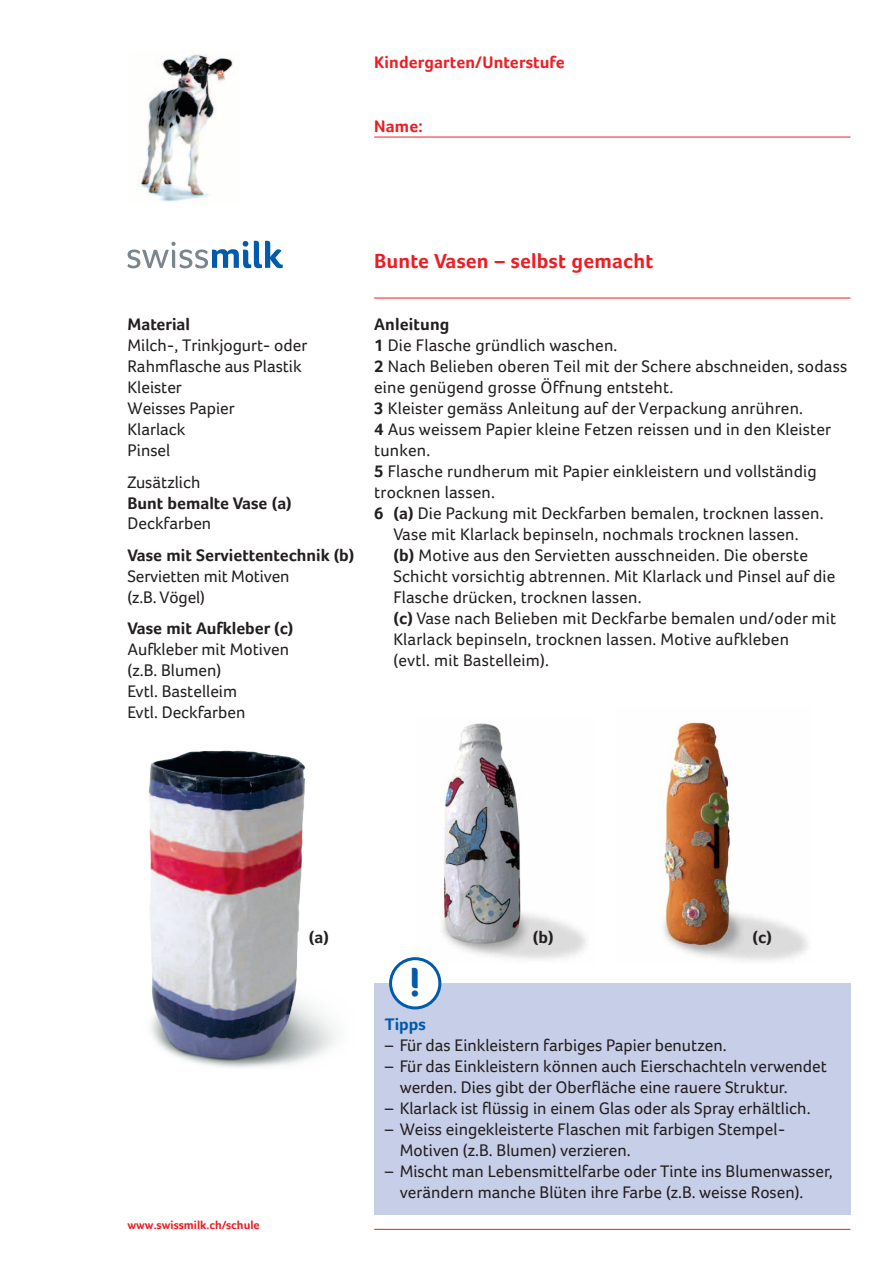
<style>
.page{position:relative;width:893px;height:1263px;background:#fff}
.page>*{position:absolute;margin:0;border:0;box-sizing:border-box;transform-origin:0 0}
.t1{font:700 42px "Foco";color:#015aaa}
.t2{font:700 21px "Foco";letter-spacing:.01em;color:#ee1d23}
.t3{font:17.25px/21px "Foco";letter-spacing:.01em;color:#231f20}
.t4{font:700 17.25px "Foco";color:#231f20}
.t5{font:17.25px/21px "Foco";letter-spacing:-.01em;color:#231f20}
.t6{font:700 17.25px "Foco";letter-spacing:.01em;color:#ee1d23}
.t7{font:700 17.25px "Foco";color:#015aaa}
.t8{font:700 12px "Foco";color:#ee1d23}
.s1{font-weight:700}
</style>
<div class="page">
<img style="left:148px;top:750px;width:189px;height:318px">
<img style="left:662px;top:722px;width:146px;height:239px">
<img style="left:420px;top:723px;width:166px;height:241px">
<img style="left:138px;top:53px;width:95px;height:149px">
<svg style="left:127px;top:241px;width:156px;height:27px"></svg>
<hr style="left:374px;top:1229px;width:476px;height:1px;background:#ee1d23">
<hr style="left:374px;top:298px;width:476px;height:1px;background:#ee1d23">
<div style="left:374px;top:984px;width:476px;height:231px;background:#c7cee8"></div>
<div style="left:391px;top:959px;width:49px;height:49px;background:#fff;border-radius:50%"></div>
<div style="left:389px;top:957px;width:52px;height:52px;border:3px solid #015aaa;border-radius:50%"></div>
<hr style="left:374px;top:137px;width:476px;height:1px;background:#ee1d23">
<p class="t6" style="left:374px;top:52px;width:192px">Kindergarten/Unterstufe</p>
<p class="t6" style="left:374px;top:116px;width:50px">Name:</p>
<p class="t4" style="left:128px;top:314px;width:64px">Material</p>
<p class="t3" style="left:128px;top:335px;width:181px">Milch-, Trinkjogurt- oder<br>Rahmflasche aus Plastik<br>Kleister<br>Weisses Papier<br>Klarlack<br>Pinsel</p>
<p class="t3" style="left:128px;top:471px;width:74px">Zusätzlich</p>
<p class="t4" style="left:128px;top:492px;width:166px">Bunt bemalte Vase (a)</p>
<p class="t3" style="left:128px;top:513px;width:85px">Deckfarben</p>
<p class="t4" style="left:128px;top:545px;width:228px">Vase mit Serviettentechnik (b)</p>
<p class="t5" style="left:128px;top:565px;width:164px">Servietten mit Motiven (z.B. Vögel)</p>
<p class="t4" style="left:128px;top:618px;width:167px">Vase mit Aufkleber (c)</p>
<p class="t3" style="left:128px;top:639px;width:163px">Aufkleber mit Motiven (z.B. Blumen)<br>Evtl. Bastelleim<br>Evtl. Deckfarben</p>
<p class="t2" style="left:374px;top:248px;width:281px">Bunte Vasen – selbst gemacht</p>
<p class="t4" style="left:374px;top:314px;width:77px">Anleitung</p>
<p class="t3" style="left:374px;top:335px;width:245px"><span class="s1">1</span> Die Flasche gründlich waschen.</p>
<p class="t3" style="left:374px;top:356px;width:475px"><span class="s1">2</span> Nach Belieben oberen Teil mit der Schere abschneiden, sodass</p>
<p class="t3" style="left:374px;top:377px;width:301px">eine genügend grosse Öffnung entsteht.</p>
<p class="t3" style="left:374px;top:398px;width:430px"><span class="s1">3</span> Kleister gemäss Anleitung auf der Verpackung anrühren.</p>
<p class="t3" style="left:374px;top:419px;width:459px"><span class="s1">4</span> Aus weissem Papier kleine Fetzen reissen und in den Kleister</p>
<p class="t3" style="left:374px;top:440px;width:58px">tunken.</p>
<p class="t3" style="left:374px;top:461px;width:444px"><span class="s1">5</span> Flasche rundherum mit Papier einkleistern und vollständig</p>
<p class="t3" style="left:374px;top:482px;width:122px">trocknen lassen.</p>
<p class="t3" style="left:374px;top:503px;width:451px"><span class="s1">6 (a)</span> Die Packung mit Deckfarben bemalen, trocknen lassen.</p>
<p class="t3" style="left:393px;top:524px;width:407px">Vase mit Klarlack bepinseln, nochmals trocknen lassen.</p>
<p class="t3" style="left:393px;top:545px;width:416px"><span class="s1">(b)</span> Motive aus den Servietten ausschneiden. Die oberste</p>
<p class="t3" style="left:393px;top:566px;width:444px">Schicht vorsichtig abtrennen. Mit Klarlack und Pinsel auf die</p>
<p class="t3" style="left:393px;top:587px;width:250px">Flasche drücken, trocknen lassen.</p>
<p class="t3" style="left:393px;top:608px;width:444px"><span class="s1">(c)</span> Vase nach Belieben mit Deckfarbe bemalen und/oder mit</p>
<p class="t3" style="left:393px;top:629px;width:397px">Klarlack bepinseln, trocknen lassen. Motive aufkleben</p>
<p class="t3" style="left:393px;top:650px;width:157px">(evtl. mit Bastelleim).</p>
<p class="t4" style="left:309px;top:927px;width:21px">(a)</p>
<p class="t4" style="left:533px;top:927px;width:22px">(b)</p>
<p class="t4" style="left:753px;top:927px;width:21px">(c)</p>
<h1 class="t1" style="left:409px;top:957px;width:13px">!</h1>
<p class="t8" style="left:128px;top:1218px;width:134px">www.swissmilk.ch/schule</p>
<p class="t7" style="left:385px;top:1014px;width:43px">Tipps</p>
<p class="t3" style="left:385px;top:1034px;width:343px">– Für das Einkleistern farbiges Papier benutzen.</p>
<p class="t3" style="left:400px;top:1055px;width:429px;text-indent:-15px">– Für das Einkleistern können auch Eierschachteln verwendet werden. Dies gibt der Oberfläche eine rauere Struktur.</p>
<p class="t3" style="left:385px;top:1097px;width:427px">– Klarlack ist flüssig in einem Glas oder als Spray erhältlich.</p>
<p class="t3" style="left:400px;top:1118px;width:387px;text-indent:-15px">– Weiss eingekleisterte Flaschen mit farbigen Stempel-<br>Motiven (z.B. Blumen) verzieren.</p>
<p class="t3" style="left:400px;top:1160px;width:434px;text-indent:-15px">– Mischt man Lebensmittelfarbe oder Tinte ins Blumenwasser, verändern manche Blüten ihre Farbe (z.B. weisse Rosen).</p>
</div>
